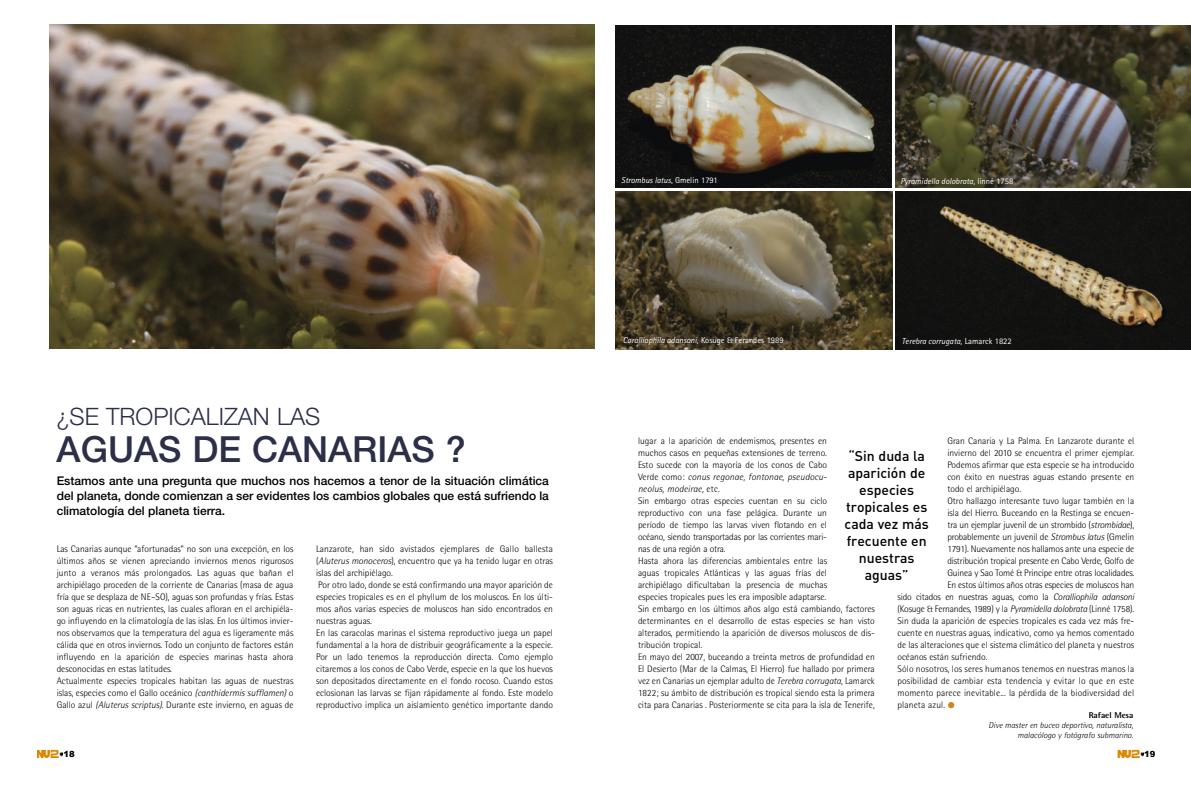
<style>
.page{position:relative;width:1191px;height:794px;background:#fff}
.page>*{position:absolute;margin:0;border:0;box-sizing:border-box;transform-origin:0 0}
.t1{font:500 36px "Helvetica Neue";color:#2b2f48}
.t2{font:300 24px "Helvetica Neue";color:#2b2f48}
.t3{font:500 14px/17px "DIN Alternate";color:#000;text-align:center}
.t4{font:500 12px/15px "Helvetica Neue";color:#000;text-align:justify}
.t5{font:300 9.5px/12px "Rotis Semi Sans";color:#000}
.t6{font:italic 8.5px "Rotis Sans Serif";color:#fff}
.t7{font:italic 300 8.5px/10px "Rotis Semi Sans";color:#000;text-align:right}
.t8{font:800 8.5px "Rotis Semi Sans";color:#000}
.t9{font:900 8.5px "Arial";color:#000}
.s1{font-style:italic}
.s2{font-style:normal}
</style>
<div class="page">
<img style="left:49px;top:25px;width:546px;height:324px">
<svg style="left:1117px;top:757px;width:23px;height:1px"></svg>
<img style="left:1117px;top:749px;width:26px;height:8px">
<svg style="left:948px;top:702px;width:6px;height:6px"></svg>
<svg style="left:37px;top:757px;width:22px;height:1px"></svg>
<img style="left:37px;top:749px;width:26px;height:8px">
<img style="left:616px;top:26px;width:275px;height:161px">
<img style="left:615px;top:191px;width:277px;height:158px">
<img style="left:896px;top:25px;width:295px;height:162px">
<img style="left:896px;top:191px;width:295px;height:158px">
<h2 class="t2" style="left:57px;top:408px;width:265px">¿SE TROPICALIZAN LAS</h2>
<h1 class="t1" style="left:57px;top:437px;width:411px">AGUAS DE CANARIAS ?</h1>
<p class="t4" style="left:57px;top:474px;width:494px">Estamos ante una pregunta que muchos nos hacemos a tenor de la situación climática del planeta, donde comienzan a ser evidentes los cambios globales que está sufriendo la climatología del planeta tierra.</p>
<p class="t5" style="left:57px;top:544px;width:238px">Las Canarias aunque “afortunadas” no son una excepción, en los últimos años se vienen apreciando inviernos menos rigurosos junto a veranos más prolongados. Las aguas que bañan el archipiélago proceden de la corriente de Canarias (masa de agua fría que se desplaza de NE–SO), aguas son profundas y frías. Estas son aguas ricas en nutrientes, las cuales afloran en el archipiéla&shy;go influyendo en la climatología de las islas. En los últimos invier&shy;nos observamos que la temperatura del agua es ligeramente más cálida que en otros inviernos. Todo un conjunto de factores están influyendo en la aparición de especies marinas hasta ahora desconocidas en estas latitudes.<br>Actualmente especies tropicales habitan las aguas de nuestras islas, especies como el Gallo oceánico <span class="s1">(canthidermis sufflamen)</span> o Gallo azul <span class="s1">(Aluterus scriptus)</span>. Durante este invierno, en aguas de</p>
<p class="t5" style="left:316px;top:544px;width:238px">Lanzarote, han sido avistados ejemplares de Gallo ballesta (<span class="s1">Aluterus monoceros</span>), encuentro que ya ha tenido lugar en otras islas del archipiélago.<br>Por otro lado, donde se está confirmando una mayor aparición de especies tropicales es en el phyllum de los moluscos. En los últi&shy;mos años varias especies de moluscos han sido encontrados en nuestras aguas.<br>En las caracolas marinas el sistema reproductivo juega un papel fundamental a la hora de distribuir geográficamente a la especie.<br>Por un lado tenemos la reproducción directa. Como ejemplo citaremos a los conos de Cabo Verde, especie en la que los huevos son depositados directamente en el fondo rocoso. Cuando estos eclosionan las larvas se fijan rápidamente al fondo. Este modelo reproductivo implica un aislamiento genético importante dando</p>
<p class="t9" style="left:64px;top:749px;width:13px">18</p>
<p class="t6" style="left:621px;top:177px;width:98px">Strombus latus<span class="s2">, Gmelin 1791</span></p>
<p class="t6" style="left:900px;top:178px;width:114px">Pyramidella dolobrata<span class="s2">, linné 1758</span></p>
<p class="t6" style="left:622px;top:337px;width:162px">Coralliophila adansoni<span class="s2">, Kosuge &amp; Ferandes 1989</span></p>
<p class="t6" style="left:902px;top:338px;width:111px">Terebra corrugata<span class="s2">, Lamarck 1822</span></p>
<p class="t5" style="left:638px;top:436px;width:238px">lugar a la aparición de endemismos, presentes en<br>muchos casos en pequeñas extensiones de terreno.<br>Esto sucede con la mayoría de los conos de Cabo<br>Verde como: <span class="s1">conus regonae, fontonae, pseudocu-<br>neolus, modeirae,</span> etc.<br>Sin embargo otras especies cuentan en su ciclo reproductivo con una fase pelágica. Durante un<br>período de tiempo las larvas viven flotando en el<br>océano, siendo transportadas por las corrientes mari-<br>nas de una región a otra.<br>Hasta ahora las diferencias ambientales entre las<br>aguas tropicales Atlánticas y las aguas frías del<br>archipiélago dificultaban la presencia de muchas<br>especies tropicales pues les era imposible adaptarse.<br>Sin embargo en los últimos años algo está cambiando, factores determinantes en el desarrollo de estas especies se han visto alterados, permitiendo la aparición de diversos moluscos de dis&shy;tribución tropical.<br>En mayo del 2007, buceando a treinta metros de profundidad en El Desierto (Mar de la Calmas, El Hierro) fue hallado por primera vez en Canarias un ejemplar adulto de <span class="s1">Terebra corrugata</span>, Lamarck 1822; su ámbito de distribución es tropical siendo esta la primera cita para Canarias . Posteriormente se cita para la isla de Tenerife,</p>
<p class="t5" style="left:947px;top:436px;width:188px">Gran Canaria y La Palma. En Lanzarote durante el</p>
<p class="t5" style="left:947px;top:448px;width:188px">invierno del 2010 se encuentra el primer ejemplar.</p>
<p class="t5" style="left:947px;top:460px;width:188px">Podemos afirmar que esta especie se ha introducido</p>
<p class="t5" style="left:947px;top:472px;width:188px">con éxito en nuestras aguas estando presente en</p>
<p class="t5" style="left:947px;top:484px;width:75px">todo el archipiélago.</p>
<p class="t5" style="left:947px;top:496px;width:188px">Otro hallazgo interesante tuvo lugar también en la</p>
<p class="t5" style="left:947px;top:508px;width:188px">isla del Hierro. Buceando en la Restinga se encuen-</p>
<p class="t5" style="left:947px;top:520px;width:188px">tra un ejemplar juvenil de un strombido (<span class="s1">strombidae</span>),</p>
<p class="t5" style="left:947px;top:532px;width:188px">probablemente un juvenil de <span class="s1">Strombus latus</span> (Gmelin</p>
<p class="t5" style="left:947px;top:544px;width:188px">1791). Nuevamente nos hallamos ante una especie de</p>
<p class="t5" style="left:947px;top:556px;width:188px">distribución tropical presente en Cabo Verde, Golfo de</p>
<p class="t5" style="left:947px;top:568px;width:188px">Guinea y Sao Tomé &amp; Principe entre otras localidades.</p>
<p class="t5" style="left:947px;top:580px;width:188px">En estos últimos años otras especies de moluscos han</p>
<p class="t5" style="left:897px;top:592px;width:238px">sido citados en nuestras aguas, como la <span class="s1">Coralliophila adansoni</span></p>
<p class="t5" style="left:897px;top:604px;width:238px">(Kosuge &amp; Fernandes, 1989) y la <span class="s1">Pyramidella dolobrata</span> (Linné 1758).</p>
<p class="t5" style="left:897px;top:616px;width:238px">Sin duda la aparición de especies tropicales es cada vez más fre-</p>
<p class="t5" style="left:897px;top:628px;width:238px">cuente en nuestras aguas, indicativo, como ya hemos comentado</p>
<p class="t5" style="left:897px;top:640px;width:238px">de las alteraciones que el sistema climático del planeta y nuestros</p>
<p class="t5" style="left:897px;top:652px;width:91px">océanos están sufriendo.</p>
<p class="t5" style="left:897px;top:664px;width:238px">Sólo nosotros, los seres humanos tenemos en nuestras manos la</p>
<p class="t5" style="left:897px;top:676px;width:238px">posibilidad de cambiar esta tendencia y evitar lo que en este</p>
<p class="t5" style="left:897px;top:688px;width:238px">momento parece inevitable... la pérdida de la biodiversidad del</p>
<p class="t5" style="left:897px;top:700px;width:49px">planeta azul.</p>
<h3 class="t3" style="left:844px;top:448px;width:86px">“Sin duda la aparición de especies tropicales es cada vez más frecuente en nuestras aguas”</h3>
<p class="t8" style="left:1088px;top:711px;width:46px">Rafael Mesa</p>
<p class="t7" style="left:988px;top:720px;width:146px">Dive master en buceo deportivo, naturalista, malacólogo y fotógrafo submarino.</p>
<p class="t9" style="left:1144px;top:749px;width:13px">19</p>
</div>
